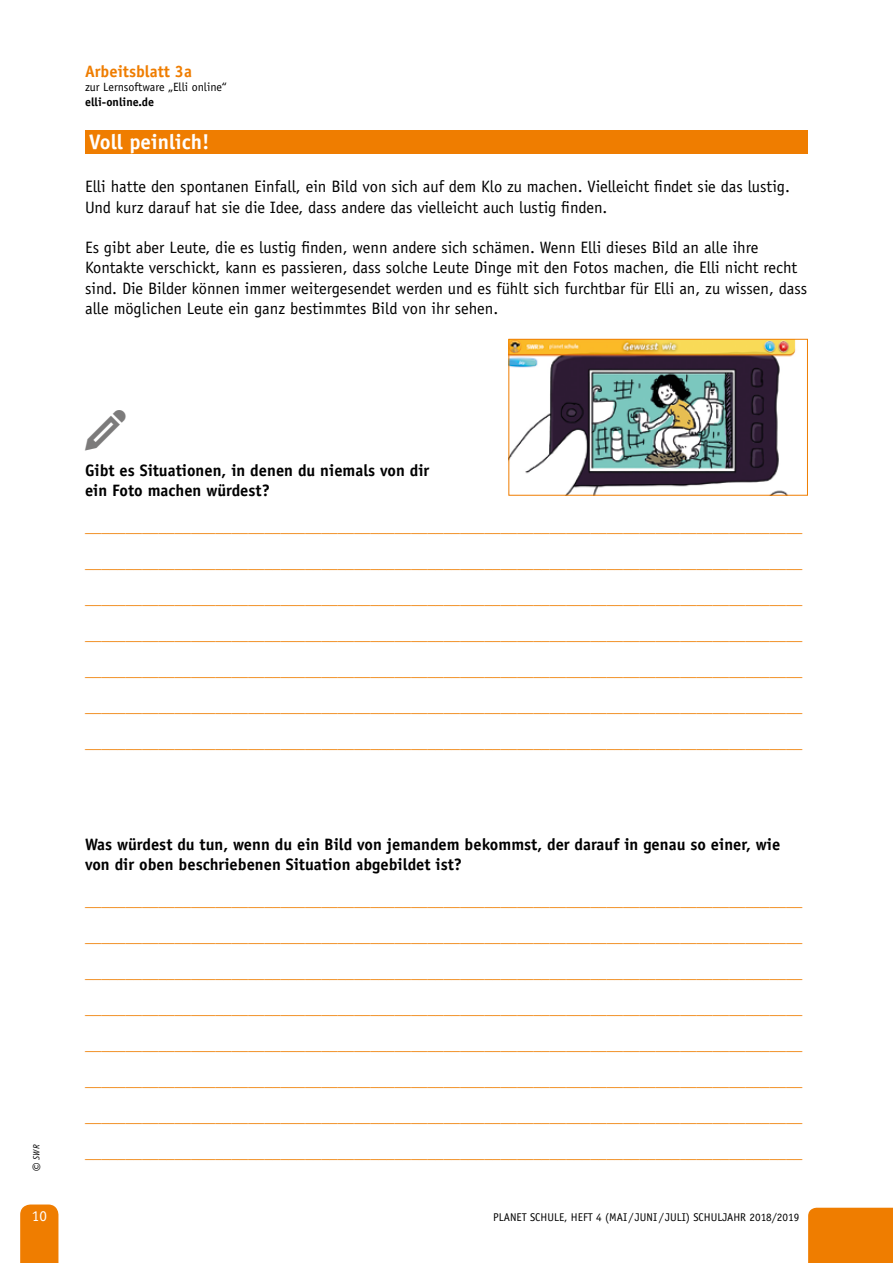
<style>
.page{position:relative;width:893px;height:1263px;background:#fff}
.page>*{position:absolute;margin:0;border:0;box-sizing:border-box;transform-origin:0 0}
.t1{font:700 21px "Officina Sans Std";color:#fff}
.t2{font:16.5px/36px "Officina Sans Std";color:#ef7d00;text-align:justify}
.t3{font:16.5px/20.2px "Officina Sans Std";color:#000}
.t4{font:700 16.5px/20.2px "Officina Sans Std";color:#000}
.t5{font:700 16.5px "Officina Sans Std";color:#ef7d00}
.t6{font:15px "Officina Sans Std";color:#fff}
.t7{font:12px "Officina Sans Std";color:#000}
.t8{font:700 12px "Officina Sans Std";color:#000}
.t9{font:11.25px "Officina Sans Std";color:#000}
.t10{font:italic 9px "Officina Sans Std";color:#000}
.s1{font-size:16.5px}
</style>
<div class="page">
<div style="left:808px;top:1208px;width:85px;height:55px;background:#ef7d00"></div>
<div style="left:85px;top:130px;width:723px;height:23px;background:#ef7d00"></div>
<div style="left:20px;top:1204px;width:38px;height:59px;background:#ef7d00"></div>
<img style="left:510px;top:341px;width:286px;height:153px">
<div style="left:508px;top:339px;width:300px;height:157px;border:1px solid #ef7d00"></div>
<p class="t5" style="left:85px;top:61px;width:108px">Arbeitsblatt 3a</p>
<p class="t7" style="left:85px;top:80px;width:143px">zur Lernsoftware „Elli online“</p>
<p class="t8" style="left:85px;top:94px;width:71px">elli-online.de</p>
<p class="t1" style="left:89px;top:129px;width:122px">Voll peinlich!</p>
<p class="t3" style="left:85px;top:177px;width:706px">Elli hatte den spontanen Einfall, ein Bild von sich auf dem Klo zu machen. Vielleicht findet sie das lustig.<br>Und kurz darauf hat sie die Idee, dass andere das vielleicht auch lustig finden.</p>
<p class="t3" style="left:85px;top:238px;width:724px">Es gibt aber Leute, die es lustig finden, wenn andere sich schämen. Wenn Elli dieses Bild an alle ihre Kontakte verschickt, kann es passieren, dass solche Leute Dinge mit den Fotos machen, die Elli nicht recht sind. Die Bilder können immer weitergesendet werden und es fühlt sich furchtbar für Elli an, zu wissen, dass alle möglichen Leute ein ganz bestimmtes Bild von ihr sehen.</p>
<p class="t10" style="left:31px;top:1172px;width:28px;rotate:-90deg"><span class="s1">©</span> SWR</p>
<p class="t6" style="left:32px;top:1207px;width:16px">10</p>
<p class="t4" style="left:85px;top:460px;width:346px">Gibt es Situationen, in denen du niemals von dir ein Foto machen würdest?</p>
<p class="t2" style="left:85px;top:509px;width:719px">________________________________________________________________________________________ ________________________________________________________________________________________ ________________________________________________________________________________________ ________________________________________________________________________________________ ________________________________________________________________________________________ ________________________________________________________________________________________ ________________________________________________________________________________________</p>
<p class="t4" style="left:85px;top:834px;width:697px">Was würdest du tun, wenn du ein Bild von jemandem bekommst, der darauf in genau so einer, wie von dir oben beschriebenen Situation abgebildet ist?</p>
<p class="t2" style="left:85px;top:882px;width:719px">________________________________________________________________________________________ ________________________________________________________________________________________ ________________________________________________________________________________________ ________________________________________________________________________________________ ________________________________________________________________________________________ ________________________________________________________________________________________ ________________________________________________________________________________________ ________________________________________________________________________________________</p>
<p class="t9" style="left:493px;top:1211px;width:308px">PLANET SCHULE, HEFT 4 (MAI / JUNI / JULI) SCHULJAHR 2018/2019</p>
</div>
